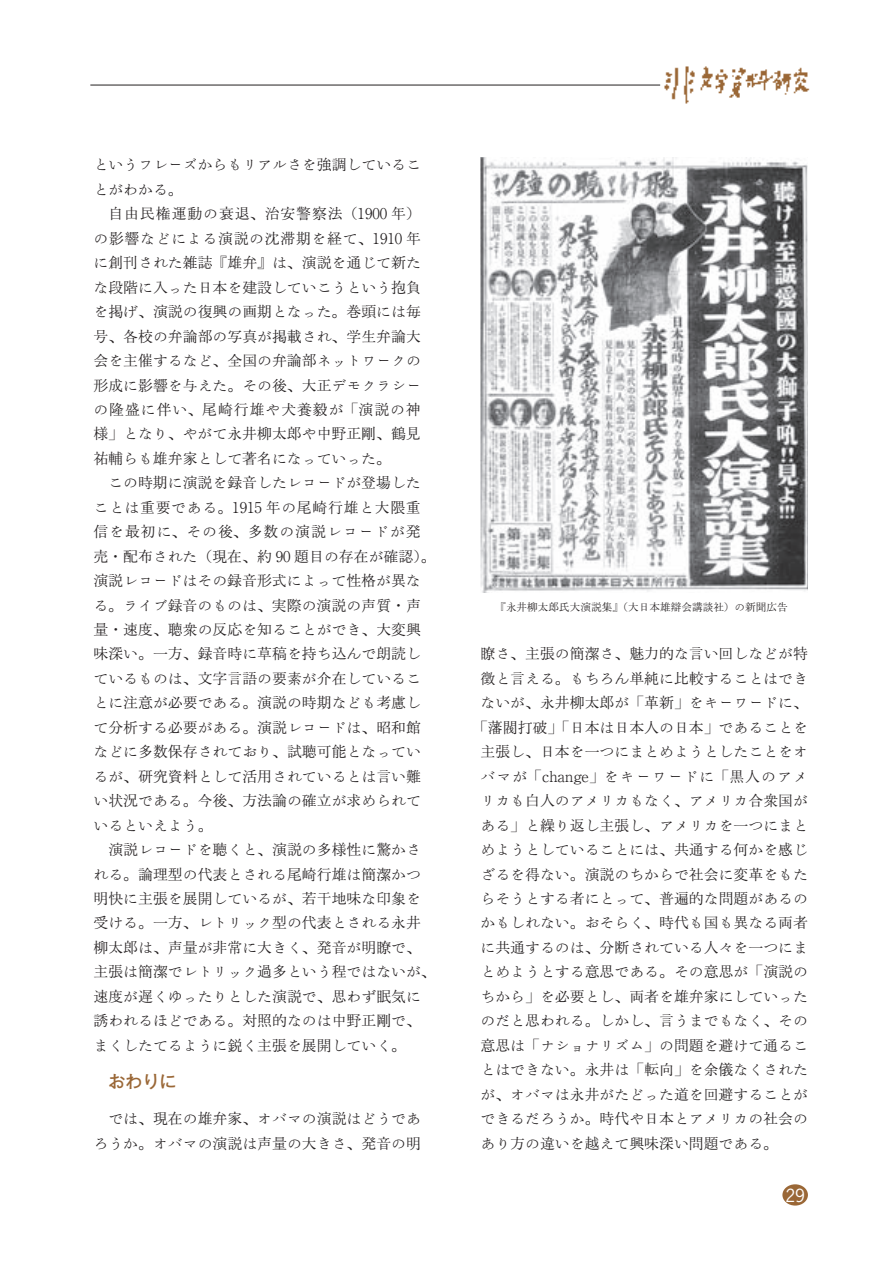
<style>
.page{position:relative;width:893px;height:1263px;background:#fff}
.page>*{position:absolute;margin:0;border:0;box-sizing:border-box;transform-origin:0 0}
.t1{font:500 16.95px "Gothic MB101 Pr 5";color:#9a6736}
.t2{font:16.95px "News Gothic Std";color:#fff}
.t3{font:14.85px/24.5px "seikosha OTF";color:#231f20}
.t4{font:14.85px "seikosha OTF";letter-spacing:.07em;color:#231f20}
.t5{font:10.65px "seikosha OTF";color:#231f20}
.s1{font-family:"Ryumin Pr 5";font-weight:300}
</style>
<div class="page">
<img style="left:480px;top:157px;width:328px;height:436px">
<div style="left:782px;top:1184px;width:26px;height:21px;background:#9a6736;border-radius:50%"></div>
<hr style="left:90px;top:85px;width:570px;height:1px;background:#231f20">
<img style="left:664px;top:66px;width:146px;height:38px">
<p class="t3" style="left:93px;top:151px;width:344px">というフレーズからもリアルさを強調していることがわかる。<br>　自由民権運動の衰退、治安警察法（<span class="s1">1900</span> 年）の影響などによる演説の沈滞期を経て、<span class="s1">1910</span> 年に創刊された雑誌『雄弁』は、演説を通じて新たな段階に入った日本を建設していこうという抱負を掲げ、演説の復興の画期となった。巻頭には毎号、各校の弁論部の写真が掲載され、学生弁論大会を主催するなど、全国の弁論部ネットワークの形成に影響を与えた。その後、大正デモクラシーの隆盛に伴い、尾崎行雄や犬養毅が「演説の神様」となり、やがて永井柳太郎や中野正剛、鶴見祐輔らも雄弁家として著名になっていった。<br>　この時期に演説を録音したレコードが登場したことは重要である。<span class="s1">1915</span> 年の尾崎行雄と大隈重信を最初に、その後、多数の演説レコードが発売・配布された（現在、約 <span class="s1">90</span> 題目の存在が確認）。演説レコードはその録音形式によって性格が異なる。ライブ録音のものは、実際の演説の声質・声量・速度、聴衆の反応を知ることができ、大変興味深い。一方、録音時に草稿を持ち込んで朗読しているものは、文字言語の要素が介在していることに注意が必要である。演説の時期なども考慮して分析する必要がある。演説レコードは、昭和館などに多数保存されており、試聴可能となっているが、研究資料として活用されているとは言い難い状況である。今後、方法論の確立が求められているといえよう。<br>　演説レコードを聴くと、演説の多様性に驚かされる。論理型の代表とされる尾崎行雄は簡潔かつ明快に主張を展開しているが、若干地味な印象を受ける。一方、レトリック型の代表とされる永井柳太郎は、声量が非常に大きく、発音が明瞭で、主張は簡潔でレトリック過多という程ではないが、速度が遅くゆったりとした演説で、思わず眠気に誘われるほどである。対照的なのは中野正剛で、まくしたてるように鋭く主張を展開していく。</p>
<p class="t1" style="left:108px;top:1068px;width:70px">おわりに</p>
<p class="t3" style="left:94px;top:1105px;width:329px">　では、現在の雄弁家、オバマの演説はどうであろうか。オバマの演説は声量の大きさ、発音の明</p>
<p class="t5" style="left:495px;top:598px;width:294px">『永井柳太郎氏大演説集』（大日本雄辯会講談社）の新聞広告</p>
<p class="t3" style="left:480px;top:640px;width:329px">瞭さ、主張の簡潔さ、魅力的な言い回しなどが特</p>
<p class="t3" style="left:480px;top:665px;width:329px">徴と言える。もちろん単純に比較することはでき</p>
<p class="t3" style="left:480px;top:689px;width:329px">ないが、永井柳太郎が「革新」をキーワードに、</p>
<p class="t3" style="left:473px;top:714px;width:336px">「藩閥打破」「日本は日本人の日本」であることを</p>
<p class="t3" style="left:480px;top:738px;width:329px">主張し、日本を一つにまとめようとしたことをオ</p>
<p class="t4" style="left:480px;top:764px;width:329px">バマが「<span class="s1">change</span>」をキーワードに「黒人のアメ</p>
<p class="t3" style="left:481px;top:787px;width:329px">リカも白人のアメリカもなく、アメリカ合衆国が</p>
<p class="t3" style="left:481px;top:812px;width:329px">ある」と繰り返し主張し、アメリカを一つにまと</p>
<p class="t3" style="left:481px;top:836px;width:329px">めようとしていることには、共通する何かを感じ</p>
<p class="t3" style="left:481px;top:860px;width:329px">ざるを得ない。演説のちからで社会に変革をもた</p>
<p class="t3" style="left:481px;top:885px;width:329px">らそうとする者にとって、普遍的な問題があるの</p>
<p class="t3" style="left:481px;top:909px;width:329px">かもしれない。おそらく、時代も国も異なる両者</p>
<p class="t3" style="left:481px;top:934px;width:329px">に共通するのは、分断されている人々を一つにま</p>
<p class="t3" style="left:481px;top:958px;width:329px">とめようとする意思である。その意思が「演説の</p>
<p class="t3" style="left:481px;top:983px;width:329px">ちから」を必要とし、両者を雄弁家にしていった</p>
<p class="t3" style="left:481px;top:1007px;width:329px">のだと思われる。しかし、言うまでもなく、その</p>
<p class="t3" style="left:481px;top:1032px;width:329px">意思は「ナショナリズム」の問題を避けて通るこ</p>
<p class="t3" style="left:480px;top:1056px;width:329px">とはできない。永井は「転向」を余儀なくされた</p>
<p class="t3" style="left:480px;top:1081px;width:329px">が、オバマは永井がたどった道を回避することが</p>
<p class="t3" style="left:480px;top:1105px;width:329px">できるだろうか。時代や日本とアメリカの社会の</p>
<p class="t3" style="left:480px;top:1129px;width:299px">あり方の違いを越えて興味深い問題である。</p>
<p class="t2" style="left:785px;top:1184px;width:21px">29</p>
</div>
